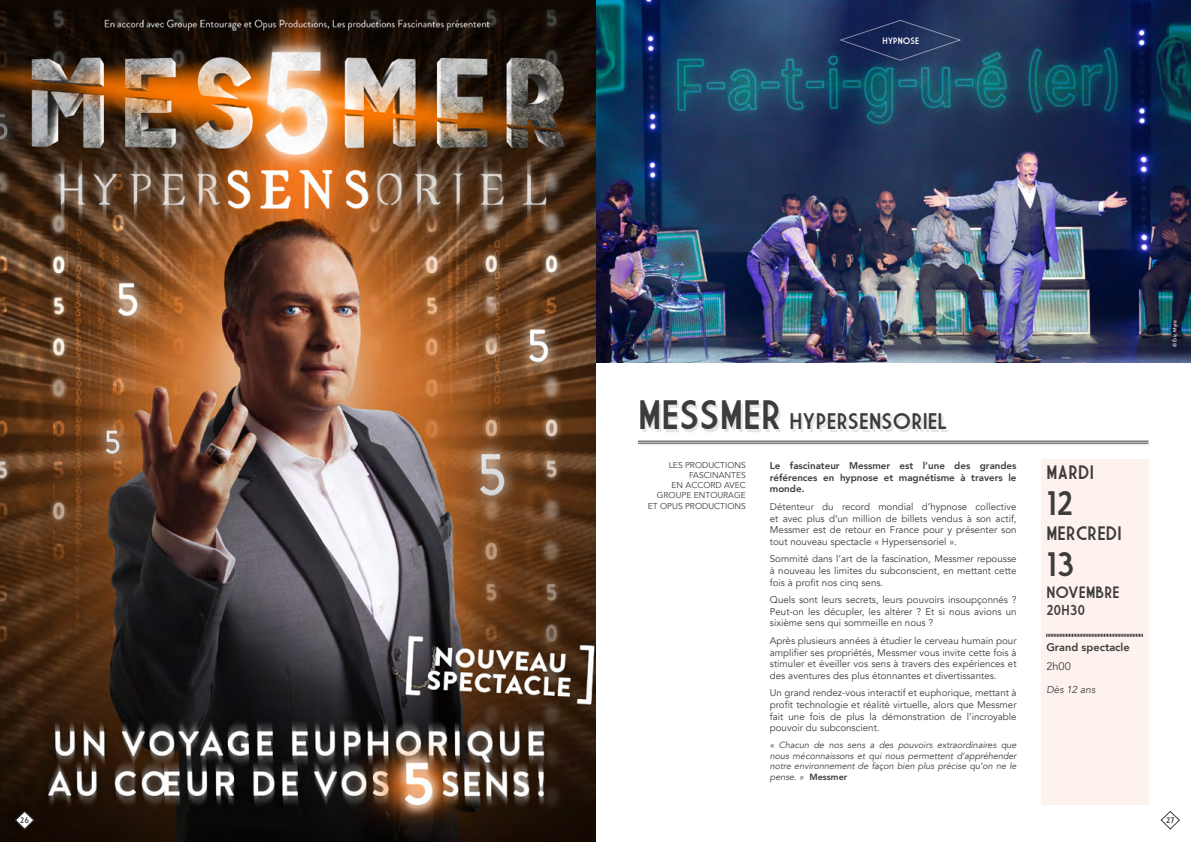
<style>
.page{position:relative;width:1191px;height:842px;background:#fff}
.page>*{position:absolute;margin:0;border:0;box-sizing:border-box;transform-origin:0 0}
._02_DATE{font:33px "Market Deco";color:#3c3c3b}
._01_TITRE{font:22px "Market Deco";color:#3c3c3b}
._01_JOUR{font:19px "Market Deco";color:#3c3c3b}
._03_MOIS{font:16px "Market Deco";color:#3c3c3b}
._04_HEURE{font:14px "Market Deco";color:#3c3c3b}
._05_STYLE_PUBLIC{font:800 11px "Avenir";color:#3c3c3b}
._06_DUREE{font:11px "Avenir";color:#3c3c3b}
._06_DUREE-2{font:italic 10px "Avenir";color:#3c3c3b}
._02B_BODY{font:9.8px/11.7px "Avenir";color:#3c3c3b;text-align:justify}
._02A_BODY_CHAPEAU{font:800 9.8px/11.7px "Avenir";color:#3c3c3b;text-align:justify}
._05B_CRITIQUE{font:italic 9px/10.8px "Avenir";color:#3c3c3b;text-align:justify}
._04B_STYLE{font:9px "Market Deco";color:#fff}
.Production{font:8.5px/10.2px "Avenir";color:#3c3c3b;text-align:right}
.t1{font:8px "Market Deco";color:#3c3c3b}
.t2{font:500 5px "Avenir";color:#fff}
.s1{font-size:40px}
.s2{font-weight:800;font-style:normal}
</style>
<div class="page">
<div style="left:1040px;top:459px;width:108px;height:346px;background:#fdf2ed"></div>
<svg style="left:1046px;top:634px;width:97px;height:3px"></svg>
<img style="left:595px;top:0;width:596px;height:363px">
<div style="left:640px;top:402px;width:511px;height:44px;background:#000;opacity:.1"></div>
<hr style="left:638px;top:441px;width:510px;height:1px;background:#3c3c3b">
<hr style="left:638px;top:443px;width:510px;height:1px;background:#3c3c3b">
<img style="left:0;top:0;width:595px;height:842px">
<svg style="left:839px;top:19px;width:124px;height:42px;background:#21315c"></svg>
<svg style="left:14px;top:810px;width:21px;height:20px"></svg>
<svg style="left:1160px;top:811px;width:20px;height:19px"></svg>
<p class="_04B_STYLE" style="left:882px;top:36px;width:38px">HYPNOSE</p>
<p class="_01_TITRE" style="left:638px;top:409px;width:311px"><span class="s1">MESSMER</span> HYPERSENSORIEL</p>
<p class="Production" style="left:648px;top:460px;width:99px">LES PRODUCTIONS<br>FASCINANTES<br>EN ACCORD AVEC<br>GROUPE ENTOURAGE<br>ET OPUS PRODUCTIONS</p>
<p class="_02A_BODY_CHAPEAU" style="left:770px;top:460px;width:248px">Le fascinateur Messmer est l’une des grandes références en hypnose et magnétisme à travers le monde.</p>
<p class="_02B_BODY" style="left:770px;top:501px;width:248px">Détenteur du record mondial d’hypnose collective et avec plus d’un million de billets vendus à son actif, Messmer est de retour en France pour y présenter son tout nouveau spectacle « Hypersensoriel ».</p>
<p class="_02B_BODY" style="left:770px;top:553px;width:248px">Sommité dans l’art de la fascination, Messmer repousse à nouveau les limites du subconscient, en mettant cette fois à profit nos cinq sens.</p>
<p class="_02B_BODY" style="left:770px;top:594px;width:248px">Quels sont leurs secrets, leurs pouvoirs insoupçonnés ?<br>Peut-on les décupler, les altérer ? Et si nous avions un sixième sens qui sommeille en nous ?</p>
<p class="_02B_BODY" style="left:770px;top:635px;width:248px">Après plusieurs années à étudier le cerveau humain pour amplifier ses propriétés, Messmer vous invite cette fois à stimuler et éveiller vos sens à travers des expériences et des aventures des plus étonnantes et divertissantes.</p>
<p class="_02B_BODY" style="left:770px;top:687px;width:248px">Un grand rendez-vous interactif et euphorique, mettant à profit technologie et réalité virtuelle, alors que Messmer fait une fois de plus la démonstration de l’incroyable pouvoir du subconscient.</p>
<p class="_05B_CRITIQUE" style="left:770px;top:739px;width:248px">« Chacun de nos sens a des pouvoirs extraordinaires que nous méconnaissons et qui nous permettent d’appréhender notre environnement de façon bien plus précise qu’on ne le pense. » <span class="s2">Messmer</span></p>
<p class="_01_JOUR" style="left:1046px;top:461px;width:49px">MARDI</p>
<p class="_02_DATE" style="left:1046px;top:484px;width:29px">12</p>
<p class="_01_JOUR" style="left:1046px;top:523px;width:77px">MERCREDI</p>
<p class="_02_DATE" style="left:1046px;top:546px;width:30px">13</p>
<p class="_03_MOIS" style="left:1046px;top:584px;width:75px">NOVEMBRE</p>
<p class="_04_HEURE" style="left:1046px;top:602px;width:40px">20H30</p>
<p class="_05_STYLE_PUBLIC" style="left:1046px;top:638px;width:85px">Grand spectacle</p>
<p class="_06_DUREE" style="left:1046px;top:659px;width:26px">2h00</p>
<p class="_06_DUREE-2" style="left:1046px;top:684px;width:50px">Dès 12 ans</p>
<p class="t2" style="left:1170px;top:347px;width:28px;rotate:-90deg">© Éric Myre</p>
<p class="t1" style="left:20px;top:816px;width:10px">26</p>
<p class="t1" style="left:1166px;top:816px;width:10px">27</p>
</div>
